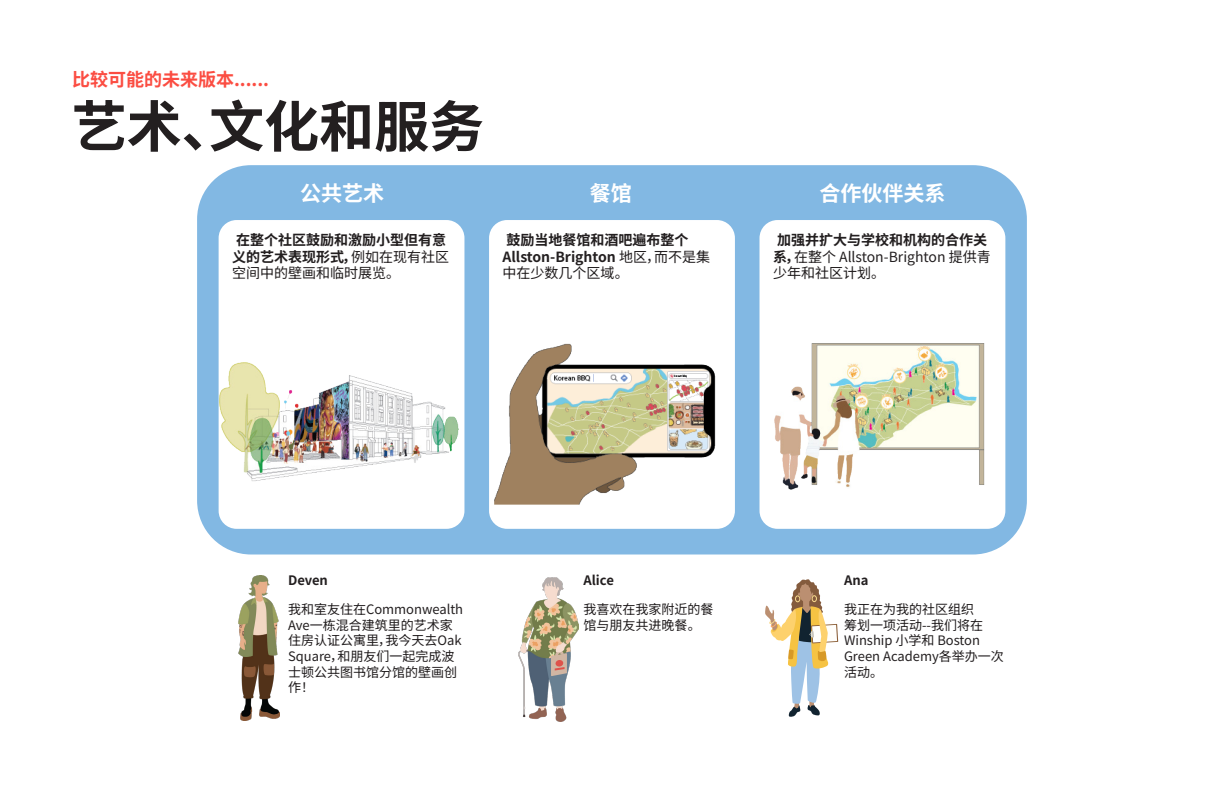
<style>
.page{position:relative;width:1224px;height:792px;background:#fff}
.page>*{position:absolute;margin:0;border:0;box-sizing:border-box;transform-origin:0 0}
.t1{font:100 55px "Noto Sans SC";color:#231f20}
.t2{font:100 21px "Noto Sans SC";color:#fff}
.t3{font:100 18px "Noto Sans SC";color:#fb4d42}
.Body{font:100 14px/16.8px "Noto Sans SC";color:#231f20}
.t4{font:100 13px/15.6px "Noto Sans SC";color:#231f20}
</style>
<div class="page">
<div style="left:197px;top:165px;width:830px;height:390px;background:#82b8e3;border-radius:54px"></div>
<div style="left:760px;top:220px;width:245px;height:309px;background:#fff;border-radius:18px"></div>
<img style="left:775px;top:343px;width:210px;height:147px">
<div style="left:489px;top:220px;width:246px;height:309px;background:#fff;border-radius:18px"></div>
<div style="left:219px;top:220px;width:245px;height:309px;background:#fff;border-radius:18px"></div>
<img style="left:495px;top:343px;width:221px;height:161px">
<img style="left:220px;top:362px;width:238px;height:119px">
<svg style="left:765px;top:579px;width:73px;height:138px"></svg>
<img style="left:238px;top:576px;width:42px;height:145px">
<img style="left:518px;top:577px;width:60px;height:145px">
<svg style="left:551px;top:648px;width:16px;height:28px"></svg>
<p class="t3" style="left:72px;top:70px;width:199px">比较可能的未来版本......</p>
<p class="t1" style="left:72px;top:96px;width:414px">艺术、文化和服务</p>
<h2 class="t2" style="left:300px;top:181px;width:85px">公共艺术</h2>
<h2 class="t2" style="left:590px;top:181px;width:43px">餐馆</h2>
<h2 class="t2" style="left:819px;top:181px;width:127px">合作伙伴关系</h2>
<p class="Body" style="left:232px;top:231px;width:219px">在整个社区鼓励和激励小型但有意义的艺术表现形式，例如在现有社区空间中的壁画和临时展览。</p>
<p class="Body" style="left:503px;top:231px;width:209px">鼓励当地餐馆和酒吧遍布整个<br>Allston-Brighton 地区，而不是集中在少数几个区域。</p>
<p class="Body" style="left:773px;top:231px;width:219px">加强并扩大与学校和机构的合作关系，在整个 Allston-Brighton 提供青少年和社区计划。</p>
<h3 class="t4" style="left:288px;top:573px;width:41px">Deven</h3>
<h3 class="t4" style="left:288px;top:602px;width:177px">我和室友住在Commonwealth<br>Ave一栋混合建筑里的艺术家住房认证公寓里，我今天去Oak<br>Square，和朋友们一起完成波士顿公共图书馆分馆的壁画创作！</h3>
<h3 class="t4" style="left:584px;top:573px;width:32px">Alice</h3>
<h3 class="t4" style="left:584px;top:602px;width:131px">我喜欢在我家附近的餐馆与朋友共进晚餐。</h3>
<h3 class="t4" style="left:844px;top:573px;width:26px">Ana</h3>
<h3 class="t4" style="left:844px;top:602px;width:161px">我正在为我的社区组织<br>筹划一项活动--我们将在<br>Winship 小学和 Boston<br>Green Academy各举办一次活动。</h3>
</div>
